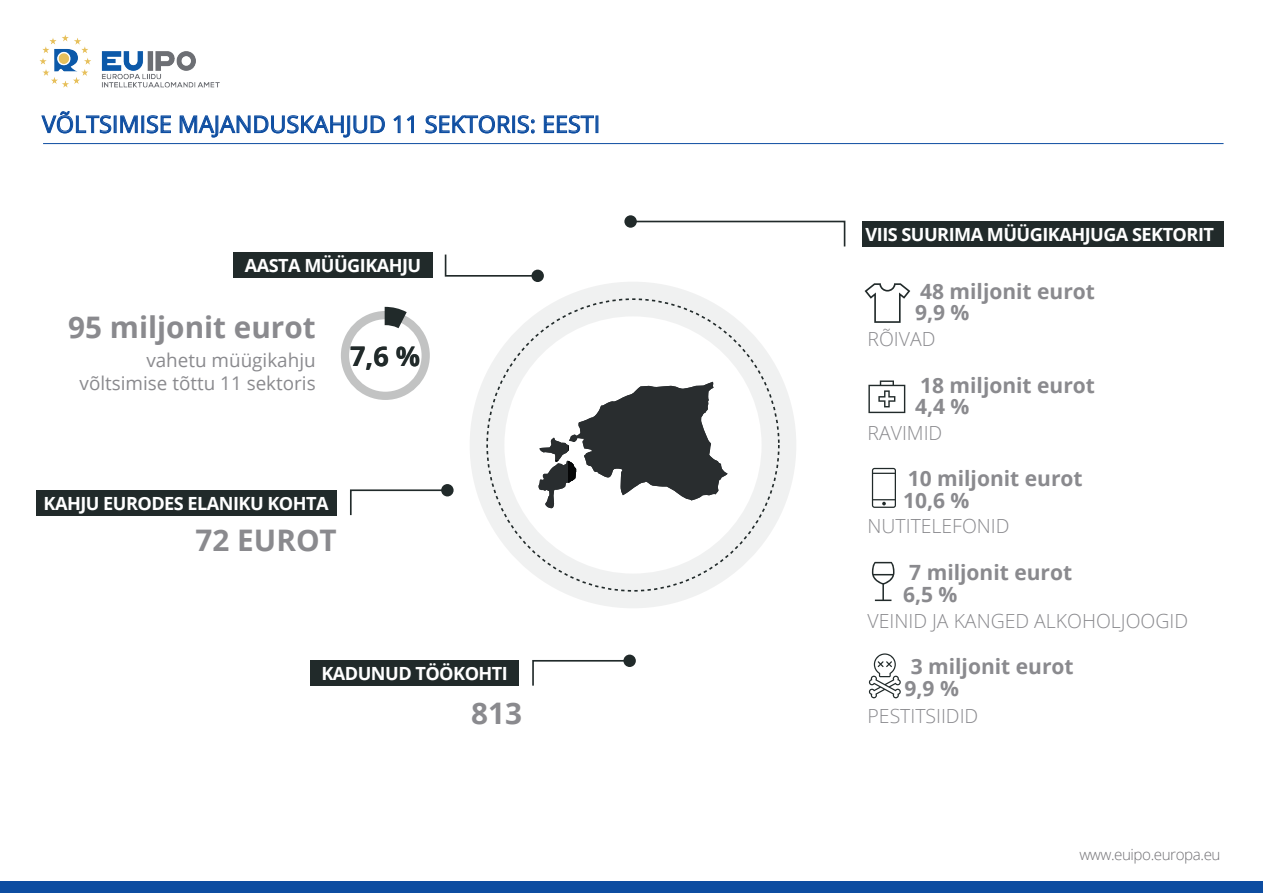
<style>
.page{position:relative;width:1263px;height:893px;background:#fff}
.page>*{position:absolute;margin:0;border:0;box-sizing:border-box;transform-origin:0 0}
.t1{font:700 29.7px "Open Sans";color:#8a8a8e}
.t2{font:700 27px "Open Sans";color:#212a2a}
.t3{font:23.4px "Open Sans";color:#0d4da1}
.t4{font:700 21px "Open Sans";color:#8a8a8e}
.t5{font:300 19.5px "Open Sans";color:#8a8a8e}
.t6{font:18.9px/22.6px "Open Sans";color:#8a8a8e;text-align:right}
.t7{font:700 18.15px "Open Sans";letter-spacing:-.03em;color:#fff}
.t8{font:300 15.15px "Open Sans";letter-spacing:-.03em;color:#717074}
</style>
<div class="page">
<hr style="left:43px;top:143px;width:1180px;height:1px;background:#0d4da1">
<svg style="left:41px;top:111px;width:71px;height:23px"></svg>
<svg style="left:120px;top:115px;width:18px;height:19px"></svg>
<svg style="left:147px;top:115px;width:24px;height:19px"></svg>
<svg style="left:179px;top:115px;width:206px;height:23px"></svg>
<svg style="left:393px;top:115px;width:21px;height:18px"></svg>
<svg style="left:425px;top:115px;width:86px;height:19px"></svg>
<div style="left:512px;top:116px;width:3px;height:17px;border:1px solid #0d4da1"></div>
<svg style="left:517px;top:115px;width:18px;height:19px"></svg>
<svg style="left:543px;top:115px;width:55px;height:19px"></svg>
<svg style="left:470px;top:282px;width:326px;height:326px"></svg>
<div style="left:234px;top:252px;width:199px;height:26px;background:#212a2a"></div>
<svg style="left:636px;top:220px;width:210px;height:27px"></svg>
<div style="left:624px;top:215px;width:13px;height:13px;background:#212a2a;border-radius:50%"></div>
<div style="left:310px;top:660px;width:209px;height:26px;background:#212a2a"></div>
<div style="left:862px;top:221px;width:361px;height:26px;background:#212a2a"></div>
<svg style="left:532px;top:660px;width:95px;height:26px"></svg>
<div style="left:623px;top:655px;width:13px;height:12px;background:#212a2a;border-radius:50%"></div>
<div style="left:36px;top:490px;width:301px;height:26px;background:#212a2a"></div>
<svg style="left:350px;top:489px;width:99px;height:27px"></svg>
<div style="left:441px;top:484px;width:13px;height:12px;background:#212a2a;border-radius:50%"></div>
<svg style="left:444px;top:254px;width:96px;height:23px"></svg>
<div style="left:531px;top:270px;width:13px;height:12px;background:#212a2a;border-radius:50%"></div>
<svg style="left:345px;top:315px;width:81px;height:81px"></svg>
<div style="left:341px;top:311px;width:89px;height:89px;border:8px solid #c2c3c3;border-radius:50%"></div>
<svg style="left:385px;top:307px;width:22px;height:26px"></svg>
<div style="left:355px;top:325px;width:61px;height:61px;background:#fff;border-radius:50%"></div>
<div style="left:0;top:881px;width:1263px;height:12px;background:#0d4da1"></div>
<svg style="left:538px;top:382px;width:190px;height:127px"></svg>
<svg style="left:872px;top:562px;width:22px;height:39px"></svg>
<svg style="left:864px;top:283px;width:46px;height:40px"></svg>
<svg style="left:868px;top:380px;width:37px;height:33px"></svg>
<svg style="left:872px;top:468px;width:24px;height:40px"></svg>
<svg style="left:868px;top:653px;width:33px;height:45px"></svg>
<img style="left:39px;top:35px;width:181px;height:53px">
<p class="t3" style="left:42px;top:108px;width:560px">VÕLTSIMISE MAJANDUSKAHJUD 11 SEKTORIS: EESTI</p>
<p class="t7" style="left:245px;top:253px;width:178px">AASTA MÜÜGIKAHJU</p>
<h1 class="t1" style="left:68px;top:306px;width:249px">95 miljonit eurot</h1>
<p class="t6" style="left:80px;top:349px;width:238px">vahetu müügikahju võltsimise tõttu 11 sektoris</p>
<p class="t2" style="left:350px;top:337px;width:72px">7,6 %</p>
<p class="t7" style="left:44px;top:491px;width:286px">KAHJU EURODES ELANIKU KOHTA</p>
<h1 class="t1" style="left:196px;top:520px;width:143px">72 EUROT</h1>
<p class="t7" style="left:321px;top:660px;width:188px">KADUNUD TÖÖKOHTI</p>
<h1 class="t1" style="left:471px;top:692px;width:52px">813</h1>
<p class="t7" style="left:866px;top:221px;width:350px">VIIS SUURIMA MÜÜGIKAHJUGA SEKTORIT</p>
<p class="t4" style="left:920px;top:276px;width:176px">48 miljonit eurot</p>
<p class="t4" style="left:915px;top:298px;width:56px">9,9 %</p>
<p class="t5" style="left:867px;top:326px;width:69px">RÕIVAD</p>
<p class="t4" style="left:920px;top:370px;width:176px">18 miljonit eurot</p>
<p class="t4" style="left:915px;top:392px;width:56px">4,4 %</p>
<p class="t5" style="left:867px;top:419px;width:76px">RAVIMID</p>
<p class="t4" style="left:908px;top:464px;width:176px">10 miljonit eurot</p>
<p class="t4" style="left:903px;top:485px;width:68px">10,6 %</p>
<p class="t5" style="left:867px;top:513px;width:144px">NUTITELEFONID</p>
<p class="t4" style="left:909px;top:557px;width:164px">7 miljonit eurot</p>
<p class="t4" style="left:903px;top:579px;width:56px">6,5 %</p>
<p class="t5" style="left:867px;top:607px;width:322px">VEINID JA KANGED ALKOHOLJOOGID</p>
<p class="t4" style="left:911px;top:652px;width:164px">3 miljonit eurot</p>
<p class="t4" style="left:904px;top:673px;width:56px">9,9 %</p>
<p class="t5" style="left:867px;top:703px;width:112px">PESTITSIIDID</p>
<p class="t8" style="left:1079px;top:844px;width:143px">www.euipo.europa.eu</p>
</div>
